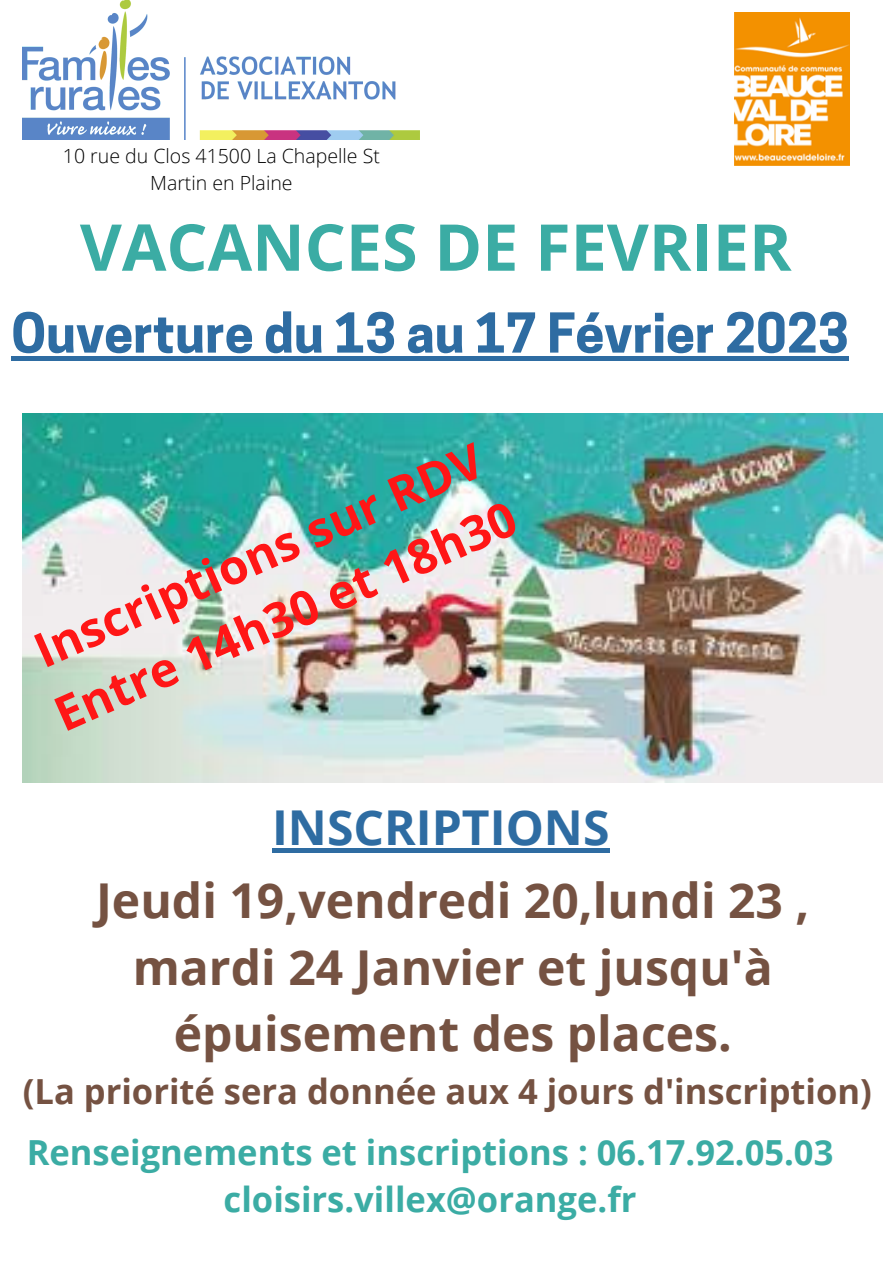
<style>
.page{position:relative;width:894px;height:1264px;background:#fff}
.page>*{position:absolute;margin:0;border:0;box-sizing:border-box;transform-origin:0 0}
.t1{font:700 64.5px "Open Sans";color:#3baca4}
.t2{font:700 51.6px "Cooper Hewitt";color:#2e6ca2}
.t3{font:700 48px/66.4px "Open Sans";color:#755242;text-align:center}
.t4{font:700 48px/66.6px "Open Sans";color:#ff1616}
.t5{font:700 48px "Open Sans";color:#2e6ca2}
.t6{font:700 34.5px/47.2px "Open Sans";color:#3baca4;text-align:center}
.t7{font:700 34.5px "Open Sans";color:#755242}
.t8{font:300 19.5px/27px "Open Sans";color:#000;text-align:center}
</style>
<div class="page">
<img style="left:23px;top:0;width:396px;height:140px">
<img style="left:734px;top:13px;width:115px;height:153px">
<img style="left:23px;top:414px;width:859px;height:368px">
<hr style="left:11px;top:356px;width:837px;height:4px;background:#2e6ca2">
<hr style="left:272px;top:848px;width:337px;height:4px;background:#2e6ca2">
<p class="t8" style="left:63px;top:142px;width:318px">10 rue du Clos 41500 La Chapelle St<br>Martin en Plaine</p>
<h1 class="t1" style="left:80px;top:202px;width:713px">VACANCES DE FEVRIER</h1>
<p class="t2" style="left:11px;top:314px;width:838px">Ouverture du 13 au 17 Février 2023</p>
<p class="t4" style="left:16px;top:625px;width:500px;rotate:-24deg">Inscriptions sur RDV<br>Entre 14h30 et 18h30</p>
<p class="t5" style="left:272px;top:793px;width:339px">INSCRIPTIONS</p>
<p class="t3" style="left:96px;top:866px;width:714px">Jeudi 19,vendredi 20,lundi 23 , mardi 24 Janvier et jusqu'à épuisement des places.</p>
<p class="t7" style="left:23px;top:1067px;width:850px">(La priorité sera donnée aux 4 jours d'inscription)</p>
<p class="t6" style="left:27px;top:1127px;width:808px">Renseignements et inscriptions : 06.17.92.05.03 cloisirs.villex@orange.fr</p>
</div>
